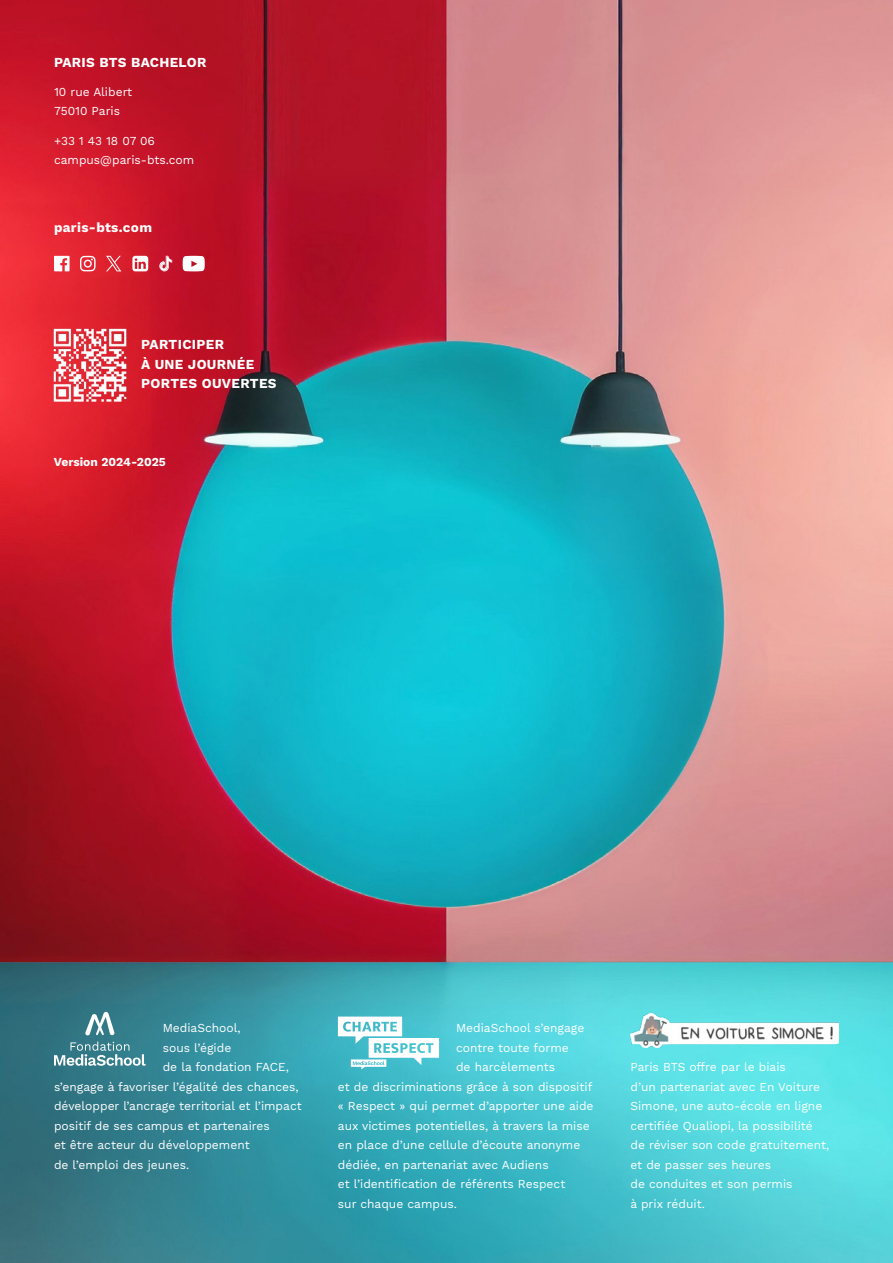
<style>
.page{position:relative;width:893px;height:1263px;background:#fff}
.page>*{position:absolute;margin:0;border:0;box-sizing:border-box;transform-origin:0 0}
.t1{font:700 13.5px/19.5px "Work Sans";letter-spacing:.025em;color:#fff}
.t2{font:12px/19.5px "Work Sans";color:#fff}
.t3{font:700 12px "Work Sans";color:#fff}
</style>
<div class="page">
<img style="left:0;top:0;width:893px;height:1263px">
<svg style="left:54px;top:256px;width:16px;height:15px"></svg>
<svg style="left:80px;top:256px;width:16px;height:15px"></svg>
<svg style="left:132px;top:256px;width:16px;height:15px"></svg>
<svg style="left:183px;top:256px;width:22px;height:15px"></svg>
<svg style="left:159px;top:256px;width:13px;height:16px"></svg>
<svg style="left:106px;top:256px;width:15px;height:15px"></svg>
<img style="left:630px;top:1014px;width:209px;height:33px">
<img style="left:52px;top:327px;width:76px;height:76px">
<svg style="left:338px;top:1016px;width:101px;height:53px"></svg>
<svg style="left:54px;top:1041px;width:92px;height:25px;background:#669ca7"></svg>
<svg style="left:85px;top:1012px;width:29px;height:23px"></svg>
<p class="t1" style="left:54px;top:53px;width:154px">PARIS BTS BACHELOR</p>
<p class="t2" style="left:54px;top:83px;width:80px">10 rue Alibert<br>75010 Paris</p>
<p class="t2" style="left:54px;top:131px;width:142px">+33 1 43 18 07 06 campus@paris-bts.com</p>
<p class="t1" style="left:54px;top:219px;width:100px">paris-bts.com</p>
<p class="t1" style="left:141px;top:336px;width:137px">PARTICIPER<br>À UNE JOURNÉE<br>PORTES OUVERTES</p>
<p class="t3" style="left:54px;top:455px;width:113px">Version 2024-2025</p>
<p class="t2" style="left:163px;top:1019px;width:79px">MediaSchool,</p>
<p class="t2" style="left:163px;top:1038px;width:70px">sous l’égide</p>
<p class="t2" style="left:163px;top:1058px;width:128px">de la fondation FACE,</p>
<p class="t2" style="left:54px;top:1077px;width:246px">s’engage à favoriser l’égalité des chances,</p>
<p class="t2" style="left:54px;top:1097px;width:249px">développer l’ancrage territorial et l’impact</p>
<p class="t2" style="left:54px;top:1116px;width:217px">positif de ses campus et partenaires</p>
<p class="t2" style="left:54px;top:1136px;width:197px">et être acteur du développement</p>
<p class="t2" style="left:54px;top:1155px;width:137px">de l’emploi des jeunes.</p>
<p class="t2" style="left:456px;top:1019px;width:130px">MediaSchool s’engage</p>
<p class="t2" style="left:456px;top:1038px;width:114px">contre toute forme</p>
<p class="t2" style="left:456px;top:1058px;width:101px">de harcèlements</p>
<p class="t2" style="left:338px;top:1077px;width:256px">et de discriminations grâce à son dispositif</p>
<p class="t2" style="left:338px;top:1097px;width:257px">« Respect » qui permet d’apporter une aide</p>
<p class="t2" style="left:338px;top:1116px;width:253px">aux victimes potentielles, à travers la mise</p>
<p class="t2" style="left:338px;top:1136px;width:244px">en place d’une cellule d’écoute anonyme</p>
<p class="t2" style="left:338px;top:1155px;width:212px">dédiée, en partenariat avec Audiens</p>
<p class="t2" style="left:338px;top:1175px;width:229px">et l’identification de référents Respect</p>
<p class="t2" style="left:338px;top:1194px;width:121px">sur chaque campus.</p>
<p class="t2" style="left:630px;top:1058px;width:200px">Paris BTS offre par le biais<br>d’un partenariat avec En Voiture<br>Simone, une auto-école en ligne certifiée Qualiopi, la possibilité de réviser son code gratuitement, et de passer ses heures<br>de conduites et son permis<br>à prix réduit.</p>
</div>
